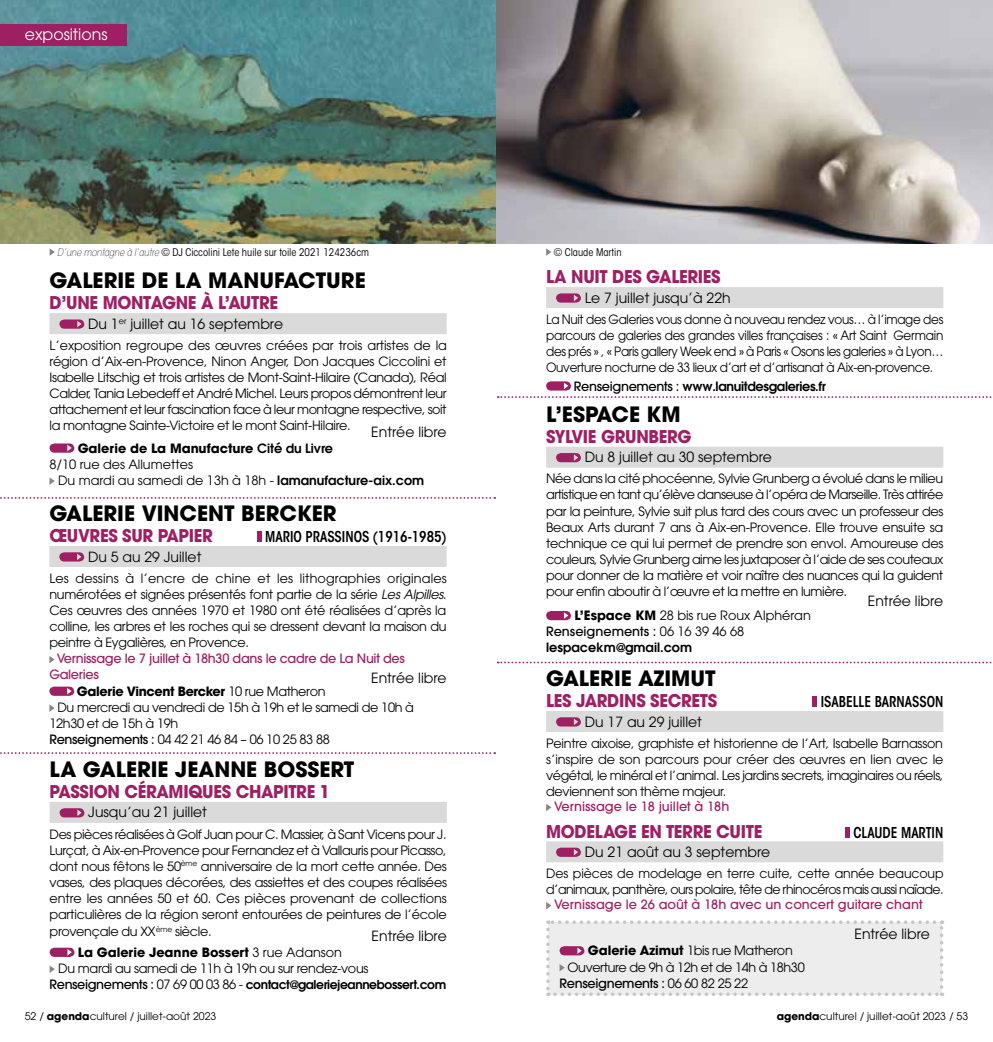
<style>
.page{position:relative;width:993px;height:1042px;background:#fff}
.page>*{position:absolute;margin:0;border:0;box-sizing:border-box;transform-origin:0 0}
.t1{font:700 21px "ITC Avant Garde Pro";color:#000}
.t2{font:700 17.5px "ITC Avant Garde Pro";letter-spacing:-.02em;color:#9e2063;scale:.94 1}
.t3{font:15.75px "ITC Avant Garde Pro";color:#fff}
.t4{font:600 condensed 14.88px "ITC Avant Garde Std";color:#000;scale:.92 1}
.t5{font:14px "ITC Avant Garde Pro";color:#000}
.t6{font:12.78px/16.1px "ITC Avant Garde Pro";letter-spacing:-.025em;color:#000;text-align:justify}
.t7{font:12.78px/16.1px "ITC Avant Garde Pro";letter-spacing:-.025em;color:#000;text-align:justify;scale:.94 1}
.t8{font:12.78px/16.1px "ITC Avant Garde Pro";color:#000}
.t9{font:700 12.78px/16.1px "ITC Avant Garde Pro";letter-spacing:-.01em;color:#000}
.t10{font:500 12.78px "ITC Avant Garde Pro";color:#9e2063}
.t11{font:500 12.78px/15.4px "ITC Avant Garde Pro";letter-spacing:-.025em;color:#9e2063}
.t12{font:600 12.78px "ITC Avant Garde Pro";letter-spacing:-.025em;color:#000}
.t13{font:500 12.78px "ITC Avant Garde Pro";letter-spacing:-.025em;color:#000}
.t14{font:600 12.25px "ITC Avant Garde Pro";letter-spacing:-.03em;color:#000}
.t15{font:condensed 10.5px "ITC Avant Garde Std";color:#000}
.t16{font:10.5px "ITC Avant Garde Pro";color:#000}
.s1{font-weight:200;font-style:italic}
.s2{font-weight:500}
.s3{font-weight:700}
.s4{font-weight:600}
.s5{font-weight:400}
.s6{font-style:italic}
.s7{font-weight:500;font-size:12.78px}
.s8{font-weight:400;font-size:12.78px}
</style>
<div class="page">
<img style="left:0;top:0;width:992px;height:243px">
<div style="left:0;top:25px;width:126px;height:21px;background:#9e2063"></div>
<svg style="left:546px;top:920px;width:397px;height:76px;background:#ebeaea"></svg>
<svg style="left:546px;top:248px;width:5px;height:8px"></svg>
<svg style="left:50px;top:248px;width:5px;height:8px"></svg>
<svg style="left:0;top:752px;width:495px;height:2px"></svg>
<svg style="left:497px;top:396px;width:495px;height:2px"></svg>
<svg style="left:0;top:497px;width:495px;height:2px"></svg>
<svg style="left:497px;top:661px;width:495px;height:2px"></svg>
<div style="left:546px;top:287px;width:397px;height:21px;background:#dadada"></div>
<svg style="left:556px;top:293px;width:24px;height:10px"></svg>
<svg style="left:546px;top:381px;width:24px;height:9px"></svg>
<div style="left:49px;top:546px;width:397px;height:21px;background:#dadada"></div>
<div style="left:256px;top:531px;width:5px;height:11px;background:#9e2063"></div>
<svg style="left:59px;top:552px;width:25px;height:9px"></svg>
<svg style="left:49px;top:656px;width:6px;height:7px"></svg>
<svg style="left:49px;top:686px;width:25px;height:10px"></svg>
<svg style="left:49px;top:704px;width:6px;height:8px"></svg>
<div style="left:546px;top:447px;width:397px;height:21px;background:#dadada"></div>
<svg style="left:556px;top:453px;width:24px;height:9px"></svg>
<svg style="left:546px;top:611px;width:24px;height:9px"></svg>
<div style="left:49px;top:313px;width:397px;height:21px;background:#dadada"></div>
<svg style="left:59px;top:319px;width:25px;height:10px"></svg>
<svg style="left:49px;top:443px;width:25px;height:10px"></svg>
<svg style="left:49px;top:477px;width:6px;height:8px"></svg>
<div style="left:546px;top:711px;width:397px;height:21px;background:#dadada"></div>
<div style="left:811px;top:696px;width:5px;height:11px;background:#9e2063"></div>
<svg style="left:556px;top:717px;width:24px;height:9px"></svg>
<svg style="left:546px;top:804px;width:5px;height:7px"></svg>
<div style="left:50px;top:802px;width:396px;height:21px;background:#dadada"></div>
<svg style="left:60px;top:808px;width:24px;height:9px"></svg>
<svg style="left:50px;top:947px;width:24px;height:10px"></svg>
<svg style="left:50px;top:966px;width:5px;height:7px"></svg>
<div style="left:546px;top:841px;width:397px;height:21px;background:#dadada"></div>
<div style="left:844px;top:826px;width:5px;height:11px;background:#9e2063"></div>
<svg style="left:556px;top:847px;width:24px;height:10px"></svg>
<svg style="left:546px;top:902px;width:5px;height:7px"></svg>
<p class="t3" style="left:25px;top:25px;width:84px">expositions</p>
<p class="t15" style="left:57px;top:246px;width:313px"><span class="s1">D’une montagne à l’autre</span> © DJ Ciccolini Lete huile sur toile 2021 124236cm</p>
<p class="t15" style="left:553px;top:246px;width:69px">© Claude Martin</p>
<h2 class="t2" style="left:546px;top:265px;width:187px">LA NUIT DES GALERIES</h2>
<p class="t5" style="left:584px;top:289px;width:147px">Le 7 juillet jusqu’à 22h</p>
<p class="t7" style="left:546px;top:311px;width:424px">La Nuit des Galeries vous donne à nouveau rendez vous… à l’image des parcours de galeries des grandes villes françaises : « Art Saint Germain des prés » , « Paris gallery Week end » à Paris « Osons les galeries » à Lyon… Ouverture nocturne de 33 lieux d’art et d’artisanat à Aix-en-provence.</p>
<p class="t12" style="left:573px;top:377px;width:253px"><span class="s2">Renseignements :</span> www.lanuitdesgaleries.fr</p>
<h1 class="t1" style="left:49px;top:267px;width:317px">GALERIE DE LA MANUFACTURE</h1>
<h2 class="t2" style="left:49px;top:291px;width:245px">D’UNE MONTAGNE À L’AUTRE</h2>
<p class="t5" style="left:88px;top:315px;width:196px">Du 1<sup>er</sup> juillet au 16 septembre</p>
<p class="t6" style="left:49px;top:337px;width:399px">L’exposition regroupe des œuvres créées par trois artistes de la région d’Aix-en-Provence, Ninon Anger, Don Jacques Ciccolini et Isabelle Litschig et trois artistes de Mont-Saint-Hilaire (Canada), Réal Calder, Tania Lebedeff et André Michel. Leurs propos démontrent leur attachement et leur fascination face à leur montagne respective, soit la montagne Sainte-Victoire et le mont Saint-Hilaire.</p>
<h1 class="t1" style="left:546px;top:400px;width:136px">L’ESPACE KM</h1>
<h2 class="t2" style="left:546px;top:425px;width:156px">SYLVIE GRUNBERG</h2>
<p class="t5" style="left:584px;top:448px;width:189px">Du 8 juillet au 30 septembre</p>
<p class="t6" style="left:546px;top:470px;width:398px">Née dans la cité phocéenne, Sylvie Grunberg a évolué dans le milieu artistique en tant qu’élève danseuse à l’opéra de Marseille. Très attirée par la peinture, Sylvie suit plus tard des cours avec un professeur des Beaux Arts durant 7 ans à Aix-en-Provence. Elle trouve ensuite sa technique ce qui lui permet de prendre son envol. Amoureuse des couleurs, Sylvie Grunberg aime les juxtaposer à l’aide de ses couteaux pour donner de la matière et voir naître des nuances qui la guident pour enfin aboutir à l’œuvre et la mettre en lumière.</p>
<p class="t5" style="left:867px;top:592px;width:77px">Entrée libre</p>
<p class="t8" style="left:546px;top:607px;width:266px;text-indent:28px"><span class="s3">L’Espace KM</span> 28 bis rue Roux Alphéran<br><span class="s2">Renseignements :</span> 06 16 39 46 68 <span class="s4">lespacekm@gmail.com</span></p>
<p class="t5" style="left:371px;top:423px;width:77px">Entrée libre</p>
<p class="t9" style="left:49px;top:440px;width:285px;text-indent:28px">Galerie de La Manufacture <span class="s4">Cité du Livre<br></span><span class="s5">8/10 rue des Allumettes</span></p>
<p class="t8" style="left:58px;top:472px;width:367px">Du mardi au samedi de 13h à 18h - <span class="s4">lamanufacture-aix.com</span></p>
<h1 class="t1" style="left:49px;top:499px;width:289px">GALERIE VINCENT BERCKER</h1>
<h2 class="t2" style="left:49px;top:524px;width:175px">ŒUVRES SUR PAPIER</h2>
<p class="t4" style="left:265px;top:527px;width:199px">MARIO PRASSINOS (1916-1985)</p>
<p class="t5" style="left:88px;top:548px;width:115px">Du 5 au 29 Juillet</p>
<p class="t6" style="left:49px;top:570px;width:399px">Les dessins à l’encre de chine et les lithographies originales numérotées et signées présentés font partie de la série <span class="s6">Les Alpilles</span>.<br>Ces œuvres des années 1970 et 1980 ont été réalisées d’après la colline, les arbres et les roches qui se dressent devant la maison du peintre à Eygalières, en Provence.</p>
<p class="t11" style="left:49px;top:651px;width:357px;text-indent:7px">Vernissage le 7 juillet à 18h30 dans le cadre de La Nuit des<br>Galeries</p>
<h1 class="t1" style="left:546px;top:664px;width:171px">GALERIE AZIMUT</h1>
<h2 class="t2" style="left:546px;top:689px;width:183px">LES JARDINS SECRETS</h2>
<p class="t4" style="left:820px;top:692px;width:135px">ISABELLE BARNASSON</p>
<p class="t5" style="left:584px;top:713px;width:119px">Du 17 au 29 juillet</p>
<p class="t6" style="left:546px;top:735px;width:399px">Peintre aixoise, graphiste et historienne de l’Art, Isabelle Barnasson s’inspire de son parcours pour créer des œuvres en lien avec le végétal, le minéral et l’animal. Les jardins secrets, imaginaires ou réels, deviennent son thème majeur.</p>
<p class="t10" style="left:554px;top:798px;width:177px">Vernissage le 18 juillet à 18h</p>
<p class="t5" style="left:371px;top:669px;width:77px">Entrée libre</p>
<p class="t9" style="left:77px;top:683px;width:250px">Galerie Vincent Bercker <span class="s5">10 rue Matheron</span></p>
<p class="t6" style="left:57px;top:699px;width:357px">Du mercredi au vendredi de 15h à 19h et le samedi de 10h à</p>
<p class="t6" style="left:49px;top:715px;width:130px">12h30 et de 15h à 19h</p>
<p class="t6" style="left:49px;top:731px;width:282px"><span class="s2">Renseignements :</span> 04 42 21 46 84 – 06 10 25 83 88</p>
<h1 class="t1" style="left:50px;top:755px;width:306px">LA GALERIE JEANNE BOSSERT</h1>
<h2 class="t2" style="left:50px;top:780px;width:300px">PASSION CÉRAMIQUES CHAPITRE 1</h2>
<p class="t5" style="left:88px;top:803px;width:120px">Jusqu’au 21 juillet</p>
<p class="t6" style="left:50px;top:825px;width:399px">Des pièces réalisées à Golf Juan pour C. Massier, à Sant Vicens pour J.<br>Lurçat, à Aix-en-Provence pour Fernandez et à Vallauris pour Picasso, dont nous fêtons le 50<sup>ème</sup> anniversaire de la mort cette année. Des vases, des plaques décorées, des assiettes et des coupes réalisées entre les années 50 et 60. Ces pièces provenant de collections particulières de la région seront entourées de peintures de l’école provençale du XX<sup>ème</sup> siècle.</p>
<h2 class="t2" style="left:546px;top:819px;width:231px">MODELAGE EN TERRE CUITE</h2>
<p class="t4" style="left:853px;top:823px;width:99px">CLAUDE MARTIN</p>
<p class="t5" style="left:584px;top:843px;width:187px">Du 21 août au 3 septembre</p>
<p class="t6" style="left:546px;top:865px;width:399px">Des pièces de modelage en terre cuite, cette année beaucoup d’animaux, panthère, ours polaire, tête de rhinocéros mais aussi naïade.</p>
<p class="t10" style="left:554px;top:896px;width:370px">Vernissage le 26 août à 18h avec un concert guitare chant</p>
<p class="t5" style="left:854px;top:925px;width:77px">Entrée libre</p>
<p class="t5" style="left:371px;top:927px;width:77px">Entrée libre</p>
<p class="t6" style="left:58px;top:944px;width:311px;text-align:center"><span class="s3">La Galerie Jeanne Bossert</span> 3 rue Adanson<br>Du mardi au samedi de 11h à 19h ou sur rendez-vous</p>
<p class="t14" style="left:50px;top:976px;width:398px"><span class="s7">Renseignements :</span> <span class="s8">07 69 00 03 86 -</span> contact@galeriejeannebossert.com</p>
<p class="t6" style="left:587px;top:942px;width:206px"><span class="s3">Galerie Azimut</span> 1bis rue Matheron</p>
<p class="t6" style="left:567px;top:958px;width:238px">Ouverture de 9h à 12h et de 14h à 18h30</p>
<p class="t13" style="left:559px;top:975px;width:190px">Renseignements : <span class="s5">06 60 82 25 22</span></p>
<p class="t16" style="left:25px;top:1009px;width:193px">52 / <span class="s3">agenda</span>culturel / juillet-août 2023</p>
<p class="t16" style="left:776px;top:1009px;width:193px"><span class="s3">agenda</span>culturel / juillet-août 2023 / 53</p>
</div>
